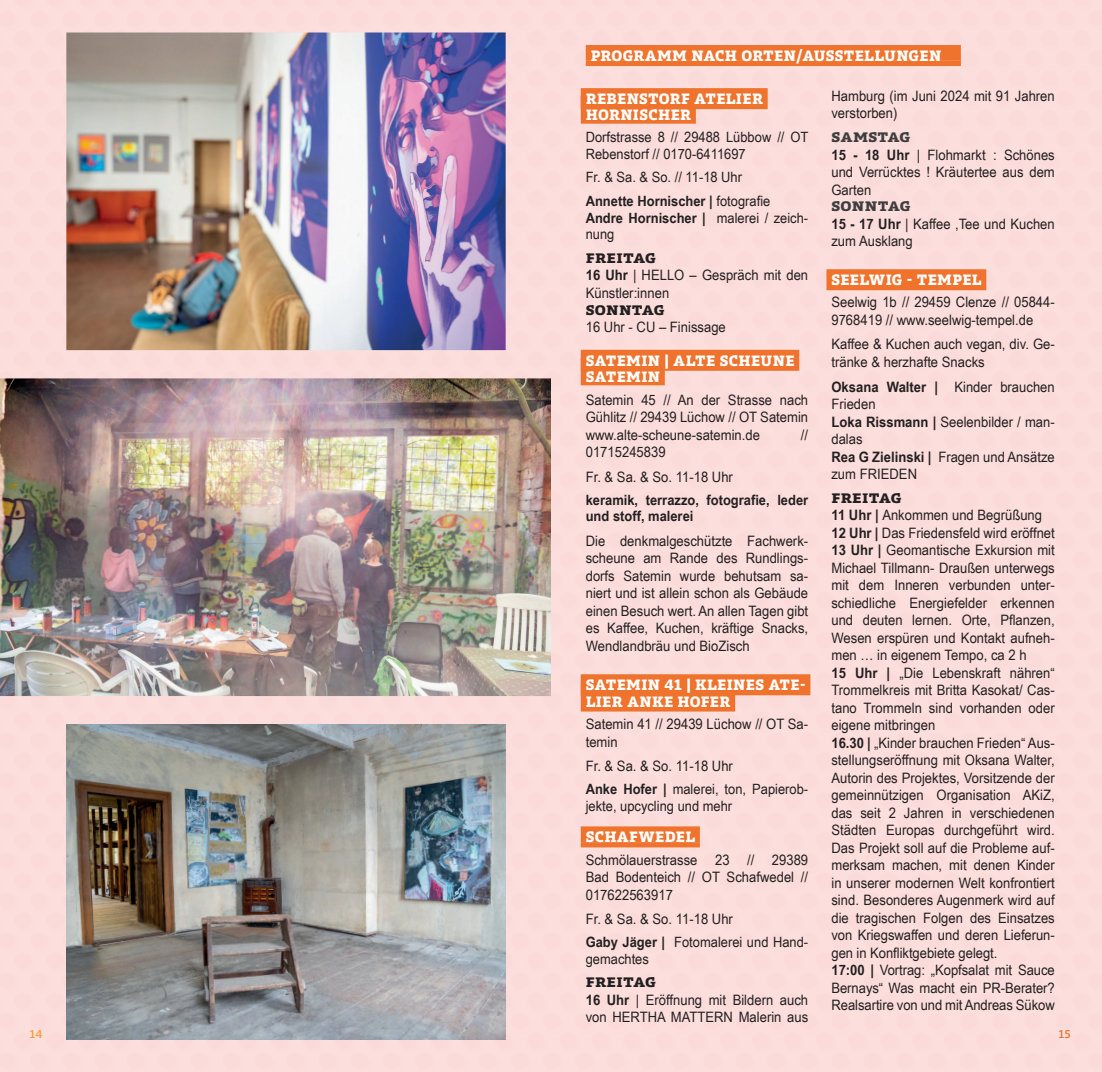
<style>
.page{position:relative;width:1102px;height:1072px;background:#fff}
.page>*{position:absolute;margin:0;border:0;box-sizing:border-box;transform-origin:0 0}
.t1{font:15.4px/16.3px "Enra Slab Var Roman";letter-spacing:.02em;color:#fff}
.t2{font:14.35px/17.5px "Arial Narrow";color:#231f20;scale:1.11 1}
.t3{font:14.17px/16.6px "Arial Narrow";color:#231f20;scale:1.11 1}
.t4{font:700 14.17px/16.3px "Arial Narrow";color:#231f20;scale:1.11 1}
.t5{font:14.17px "Enra Slab Var Roman";letter-spacing:.02em;color:#231f20;scale:1.11 1}
.t6{font:14.17px "Enra Slab Var Roman";letter-spacing:.01em;color:#3e3e3f;scale:1.11 1}
.t7{font:11.72px "Enra Slab Var Roman";color:#f89b33;scale:1.05 1}
.t8{font:11.72px "Enra Slab Var Roman";color:#ef722d;scale:1.05 1}
.s1{font-weight:700}
</style>
<div class="page">
<div style="left:0;top:0;width:1101px;height:1071px;background:#fbdddb"></div>
<div style="left:580px;top:88px;width:187px;height:21px;background:#ef722d"></div>
<div style="left:580px;top:96px;width:115px;height:28px;background:#ef722d"></div>
<div style="left:580px;top:350px;width:219px;height:21px;background:#ef722d"></div>
<div style="left:580px;top:357px;width:84px;height:28px;background:#ef722d"></div>
<div style="left:580px;top:674px;width:230px;height:21px;background:#ef722d"></div>
<div style="left:580px;top:681px;width:155px;height:30px;background:#ef722d"></div>
<div style="left:580px;top:826px;width:119px;height:16px;background:#ef722d"></div>
<div style="left:580px;top:842px;width:119px;height:5px;background:#ef722d"></div>
<div style="left:826px;top:269px;width:160px;height:16px;background:#ef722d"></div>
<div style="left:826px;top:285px;width:160px;height:5px;background:#ef722d"></div>
<img style="left:66px;top:32px;width:439px;height:318px">
<img style="left:0;top:378px;width:551px;height:318px">
<img style="left:66px;top:724px;width:439px;height:315px">
<div style="left:585px;top:45px;width:375px;height:16px;background:#ef722d"></div>
<div style="left:585px;top:61px;width:375px;height:5px;background:#ef722d"></div>
<p class="t1" style="left:590px;top:47px;width:352px">PROGRAMM NACH ORTEN/AUSSTELLUNGEN</p>
<p class="t1" style="left:585px;top:90px;width:179px">REBENSTORF ATELIER<br>HORNISCHER</p>
<p class="t3" style="left:585px;top:128px;width:202px">Dorfstrasse 8 // 29488 Lübbow // OT<br>Rebenstorf // 0170-6411697</p>
<p class="t3" style="left:585px;top:165px;width:168px;line-height:23.6px">Fr. &amp; Sa. &amp; So. // 11-18 Uhr<br><span class="s1">Annette Hornischer |</span> fotografie</p>
<p class="t3" style="left:585px;top:209px;width:202px"><span class="s1">Andre Hornischer |</span> malerei / zeich&shy;nung</p>
<p class="t5" style="left:585px;top:247px;width:65px">FREITAG</p>
<p class="t2" style="left:585px;top:266px;width:202px"><span class="s1">16 Uhr</span> | HELLO – Gespräch mit den<br>Künstler:innen</p>
<p class="t5" style="left:585px;top:299px;width:73px">SONNTAG</p>
<p class="t2" style="left:585px;top:318px;width:128px">16 Uhr - CU – Finissage</p>
<p class="t1" style="left:585px;top:351px;width:210px">SATEMIN | ALTE SCHEUNE<br>SATEMIN</p>
<p class="t2" style="left:585px;top:390px;width:202px;text-align:justify">Satemin 45 // An der Strasse nach Gühlitz // 29439 Lüchow // OT Satemin www.alte-scheune-satemin.de</p>
<p class="t2" style="left:800px;top:425px;width:8px">//</p>
<p class="t2" style="left:585px;top:439px;width:134px;line-height:24.5px">01715245839<br>Fr. &amp; Sa. &amp; So. 11-18 Uhr</p>
<p class="t4" style="left:585px;top:491px;width:202px">keramik, terrazzo, fotografie, leder und stoff, malerei</p>
<p class="t2" style="left:585px;top:531px;width:202px;text-align:justify">Die denkmalgeschützte Fachwerk&shy;scheune am Rande des Rundlings&shy;dorfs Satemin wurde behutsam sa&shy;niert und ist allein schon als Gebäude einen Besuch wert. An allen Tagen gibt es Kaffee, Kuchen, kräftige Snacks, Wendlandbräu und BioZisch</p>
<p class="t1" style="left:585px;top:676px;width:221px">SATEMIN 41 | KLEINES ATE-<br>LIER ANKE HOFER</p>
<p class="t2" style="left:585px;top:714px;width:202px">Satemin 41 // 29439 Lüchow // OT Sa&shy;temin</p>
<p class="t2" style="left:585px;top:756px;width:134px">Fr. &amp; Sa. &amp; So. 11-18 Uhr</p>
<p class="t3" style="left:585px;top:780px;width:202px"><span class="s1">Anke Hofer |</span> malerei, ton, Papierob&shy;jekte, upcycling und mehr</p>
<p class="t1" style="left:585px;top:828px;width:111px">SCHAFWEDEL</p>
<p class="t2" style="left:585px;top:850px;width:202px;text-align:justify">Schmölauerstrasse 23 // 29389<br>Bad Bodenteich // OT Schafwedel // 017622563917</p>
<p class="t2" style="left:585px;top:909px;width:134px">Fr. &amp; Sa. &amp; So. 11-18 Uhr</p>
<p class="t3" style="left:585px;top:933px;width:202px"><span class="s1">Gaby Jäger |</span> Fotomalerei und Hand&shy;gemachtes</p>
<p class="t5" style="left:585px;top:971px;width:65px">FREITAG</p>
<p class="t2" style="left:585px;top:990px;width:202px"><span class="s1">16 Uhr</span> | Eröffnung mit Bildern auch von HERTHA MATTERN Malerin aus</p>
<p class="t2" style="left:831px;top:87px;width:203px">Hamburg (im Juni 2024 mit 91 Jahren verstorben)</p>
<p class="t6" style="left:831px;top:127px;width:73px">SAMSTAG</p>
<p class="t2" style="left:831px;top:145px;width:203px;text-align:justify"><span class="s1">15 - 18 Uhr</span> | Flohmarkt : Schönes und Verrücktes ! Kräutertee aus dem Garten</p>
<p class="t6" style="left:831px;top:196px;width:73px">SONNTAG</p>
<p class="t2" style="left:831px;top:214px;width:203px"><span class="s1">15 - 17 Uhr</span> | Kaffee ,Tee und Kuchen zum Ausklang</p>
<p class="t1" style="left:831px;top:271px;width:152px">SEELWIG - TEMPEL</p>
<p class="t2" style="left:831px;top:293px;width:203px">Seelwig 1b // 29459 Clenze // 05844-<br>9768419 // www.seelwig-tempel.de</p>
<p class="t2" style="left:831px;top:335px;width:203px">Kaffee &amp; Kuchen auch vegan, div. Ge&shy;tränke &amp; herzhafte Snacks</p>
<p class="t2" style="left:831px;top:377px;width:203px"><span class="s1">Oksana Walter |</span> Kinder brauchen<br>Frieden<br><span class="s1">Loka Rissmann |</span> Seelenbilder / man&shy;dalas<br><span class="s1">Rea G Zielinski |</span> Fragen und Ansätze zum FRIEDEN</p>
<p class="t5" style="left:831px;top:487px;width:65px">FREITAG</p>
<p class="t2" style="left:831px;top:506px;width:203px"><span class="s1">11 Uhr |</span> Ankommen und Begrüßung <span class="s1">12 Uhr |</span> Das Friedensfeld wird eröffnet <span class="s1">13 Uhr |</span> Geomantische Exkursion mit Michael Tillmann- Draußen unterwegs mit dem Inneren verbunden unter&shy;schiedliche Energiefelder erkennen und deuten lernen. Orte, Pflanzen, Wesen erspüren und Kontakt aufneh&shy;men … in eigenem Tempo, ca 2 h<br><span class="s1">15 Uhr |</span> „Die Lebenskraft nähren“ Trommelkreis mit Britta Kasokat/ Cas&shy;tano Trommeln sind vorhanden oder eigene mitbringen<br><span class="s1">16.30 |</span> „Kinder brauchen Frieden“ Aus&shy;stellungseröffnung mit Oksana Walter, Autorin des Projektes, Vorsitzende der gemeinnützigen Organisation AKiZ, das seit 2 Jahren in verschiedenen Städten Europas durchgeführt wird.<br>Das Projekt soll auf die Probleme auf&shy;merksam machen, mit denen Kinder in unserer modernen Welt konfrontiert sind. Besonderes Augenmerk wird auf die tragischen Folgen des Einsatzes von Kriegswaffen und deren Lieferun&shy;gen in Konfliktgebiete gelegt.<br><span class="s1">17:00 |</span> Vortrag: „Kopfsalat mit Sauce Bernays“ Was macht ein PR-Berater?<br>Realsartire von und mit Andreas Sükow</p>
<p class="t7" style="left:30px;top:1025px;width:14px">14</p>
<p class="t8" style="left:1058px;top:1025px;width:13px">15</p>
</div>
